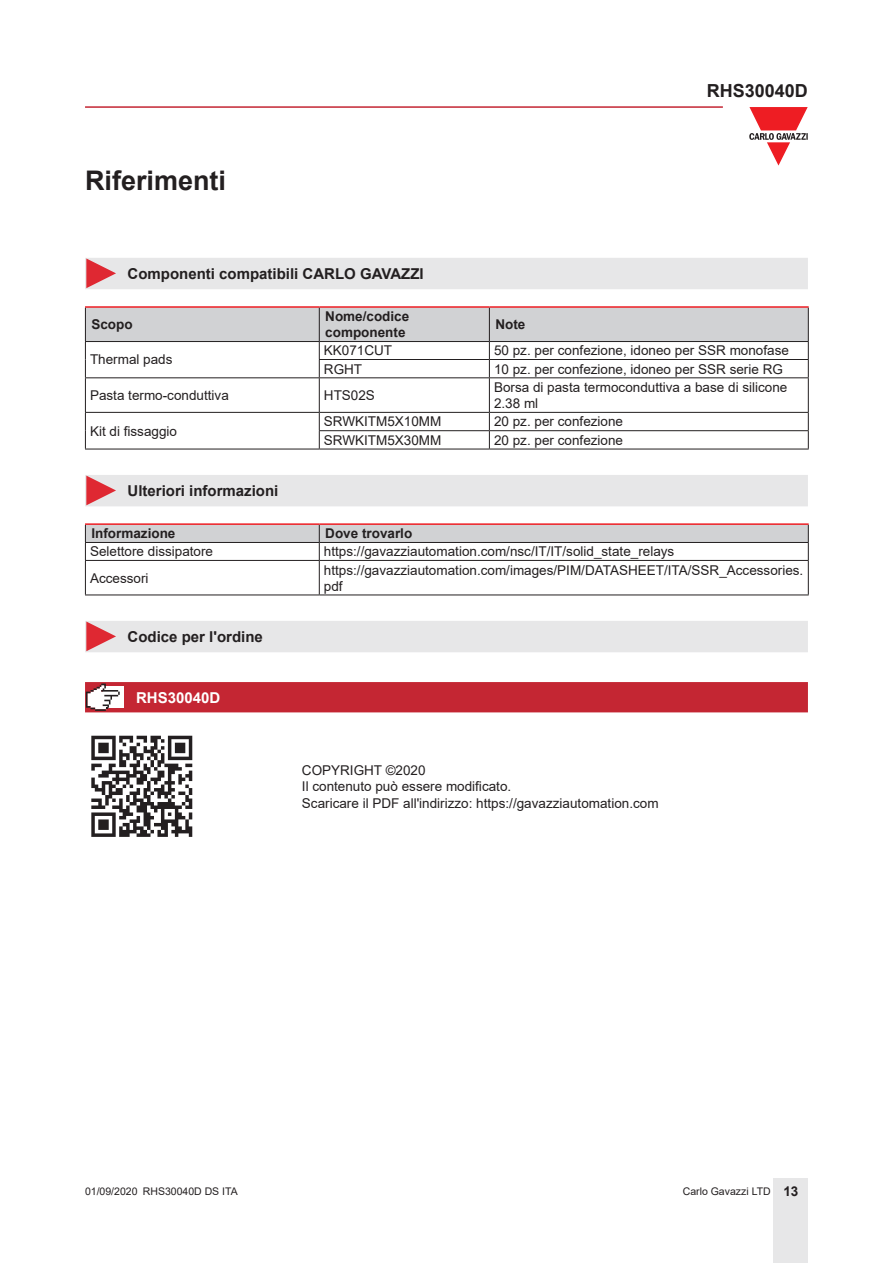
<style>
.page{position:relative;width:893px;height:1263px;background:#fff}
.page>*{position:absolute;margin:0;border:0;box-sizing:border-box;transform-origin:0 0}
.Titolo01{font:700 27px "Arial";color:#231f20}
.t1{font:700 18px "Arial";color:#231f20}
.Titolo03{font:700 15px "Arial";color:#231f20}
.Titolo04{font:700 15px "Arial";color:#fff}
.TestoTabellaSx{font:13.5px/16.2px "Arial";color:#231f20}
.TitoloTabellaSx{font:700 13.5px/16.2px "Arial";color:#231f20}
.t2{font:10.5px "Arial";color:#231f20}
.s1{font-weight:700;font-size:13.5px}
</style>
<div class="page">
<hr style="left:85px;top:106px;width:638px;height:2px;background:#c42633">
<div style="left:774px;top:1178px;width:34px;height:85px;background:#e7e7e8"></div>
<svg style="left:749px;top:107px;width:59px;height:59px"></svg>
<div style="left:85px;top:258px;width:723px;height:31px;background:#e7e7e8"></div>
<hr style="left:85px;top:306px;width:234px;height:2px;background:#ee1d23">
<hr style="left:319px;top:306px;width:170px;height:2px;background:#ee1d23">
<hr style="left:489px;top:306px;width:320px;height:2px;background:#ee1d23">
<svg style="left:85px;top:307px;width:724px;height:70px"></svg>
<hr style="left:85px;top:377px;width:234px;height:1px;background:#231f20">
<hr style="left:85px;top:378px;width:1px;height:34px;background:#231f20">
<hr style="left:319px;top:377px;width:170px;height:1px;background:#231f20">
<hr style="left:319px;top:378px;width:1px;height:34px;background:#231f20">
<hr style="left:489px;top:377px;width:320px;height:1px;background:#231f20">
<hr style="left:489px;top:378px;width:1px;height:34px;background:#231f20">
<hr style="left:808px;top:378px;width:1px;height:34px;background:#231f20">
<hr style="left:85px;top:412px;width:234px;height:1px;background:#231f20">
<hr style="left:319px;top:412px;width:170px;height:1px;background:#231f20">
<hr style="left:489px;top:412px;width:320px;height:1px;background:#231f20">
<svg style="left:85px;top:413px;width:1px;height:36px"></svg>
<hr style="left:319px;top:430px;width:170px;height:1px;background:#231f20">
<svg style="left:319px;top:413px;width:1px;height:36px"></svg>
<hr style="left:489px;top:430px;width:320px;height:1px;background:#231f20">
<svg style="left:489px;top:413px;width:1px;height:36px"></svg>
<svg style="left:808px;top:413px;width:1px;height:36px"></svg>
<hr style="left:85px;top:449px;width:234px;height:1px;background:#231f20">
<hr style="left:319px;top:449px;width:170px;height:1px;background:#231f20">
<hr style="left:489px;top:449px;width:320px;height:1px;background:#231f20">
<div style="left:85px;top:475px;width:723px;height:31px;background:#e7e7e8"></div>
<hr style="left:85px;top:523px;width:234px;height:2px;background:#ee1d23">
<hr style="left:319px;top:523px;width:490px;height:2px;background:#ee1d23">
<svg style="left:85px;top:524px;width:724px;height:36px"></svg>
<hr style="left:85px;top:560px;width:234px;height:1px;background:#231f20">
<hr style="left:85px;top:561px;width:1px;height:34px;background:#231f20">
<hr style="left:319px;top:560px;width:490px;height:1px;background:#231f20">
<hr style="left:319px;top:561px;width:1px;height:34px;background:#231f20">
<hr style="left:808px;top:561px;width:1px;height:34px;background:#231f20">
<hr style="left:85px;top:595px;width:234px;height:1px;background:#231f20">
<hr style="left:319px;top:595px;width:490px;height:1px;background:#231f20">
<div style="left:85px;top:621px;width:723px;height:31px;background:#e7e7e8"></div>
<svg style="left:85px;top:682px;width:723px;height:30px;background:#c42c39"></svg>
<img style="left:91px;top:735px;width:102px;height:102px">
<p class="Titolo01" style="left:85px;top:161px;width:143px">Riferimenti</p>
<h2 class="t1" style="left:707px;top:78px;width:103px">RHS30040D</h2>
<p class="Titolo03" style="left:128px;top:263px;width:298px">Componenti compatibili CARLO GAVAZZI</p>
<p class="TitoloTabellaSx" style="left:91px;top:316px;width:43px">Scopo</p>
<p class="TitoloTabellaSx" style="left:325px;top:308px;width:86px">Nome/codice componente</p>
<p class="TitoloTabellaSx" style="left:495px;top:316px;width:31px">Note</p>
<p class="TestoTabellaSx" style="left:90px;top:351px;width:84px">Thermal pads</p>
<p class="TestoTabellaSx" style="left:324px;top:342px;width:70px">KK071CUT</p>
<p class="TestoTabellaSx" style="left:494px;top:342px;width:296px">50 pz. per confezione, idoneo per SSR monofase</p>
<p class="TestoTabellaSx" style="left:324px;top:361px;width:40px">RGHT</p>
<p class="TestoTabellaSx" style="left:494px;top:361px;width:290px">10 pz. per confezione, idoneo per SSR serie RG</p>
<p class="TestoTabellaSx" style="left:90px;top:387px;width:140px">Pasta termo-conduttiva</p>
<p class="TestoTabellaSx" style="left:324px;top:387px;width:53px">HTS02S</p>
<p class="TestoTabellaSx" style="left:494px;top:379px;width:295px">Borsa di pasta termoconduttiva a base di silicone</p>
<p class="TestoTabellaSx" style="left:494px;top:395px;width:46px">2.38 ml</p>
<p class="TestoTabellaSx" style="left:90px;top:423px;width:89px">Kit di fissaggio</p>
<p class="TestoTabellaSx" style="left:324px;top:413px;width:119px">SRWKITM5X10MM</p>
<p class="TestoTabellaSx" style="left:494px;top:413px;width:131px">20 pz. per confezione</p>
<p class="TestoTabellaSx" style="left:324px;top:432px;width:119px">SRWKITM5X30MM</p>
<p class="TestoTabellaSx" style="left:494px;top:432px;width:131px">20 pz. per confezione</p>
<p class="Titolo03" style="left:128px;top:480px;width:152px">Ulteriori informazioni</p>
<p class="TitoloTabellaSx" style="left:91px;top:525px;width:86px">Informazione</p>
<p class="TitoloTabellaSx" style="left:325px;top:525px;width:89px">Dove trovarlo</p>
<p class="TestoTabellaSx" style="left:90px;top:543px;width:125px">Selettore dissipatore</p>
<p class="TestoTabellaSx" style="left:324px;top:543px;width:352px">https://gavazziautomation.com/nsc/IT/IT/solid_state_relays</p>
<p class="TestoTabellaSx" style="left:90px;top:570px;width:60px">Accessori</p>
<p class="TestoTabellaSx" style="left:324px;top:562px;width:481px">https://gavazziautomation.com/images/PIM/DATASHEET/ITA/SSR_Accessories. pdf</p>
<p class="Titolo03" style="left:128px;top:626px;width:137px">Codice per l'ordine</p>
<p class="Titolo04" style="left:136px;top:687px;width:86px">RHS30040D</p>
<p class="TestoTabellaSx" style="left:302px;top:762px;width:125px">COPYRIGHT ©2020</p>
<p class="TestoTabellaSx" style="left:302px;top:778px;width:211px">Il contenuto può essere modificato.</p>
<p class="TestoTabellaSx" style="left:302px;top:795px;width:358px">Scaricare il PDF all'indirizzo: https://gavazziautomation.com</p>
<p class="t2" style="left:85px;top:1183px;width:154px">01/09/2020 RHS30040D DS ITA</p>
<p class="t2" style="left:683px;top:1183px;width:117px">Carlo Gavazzi LTD <span class="s1">13</span></p>
</div>
